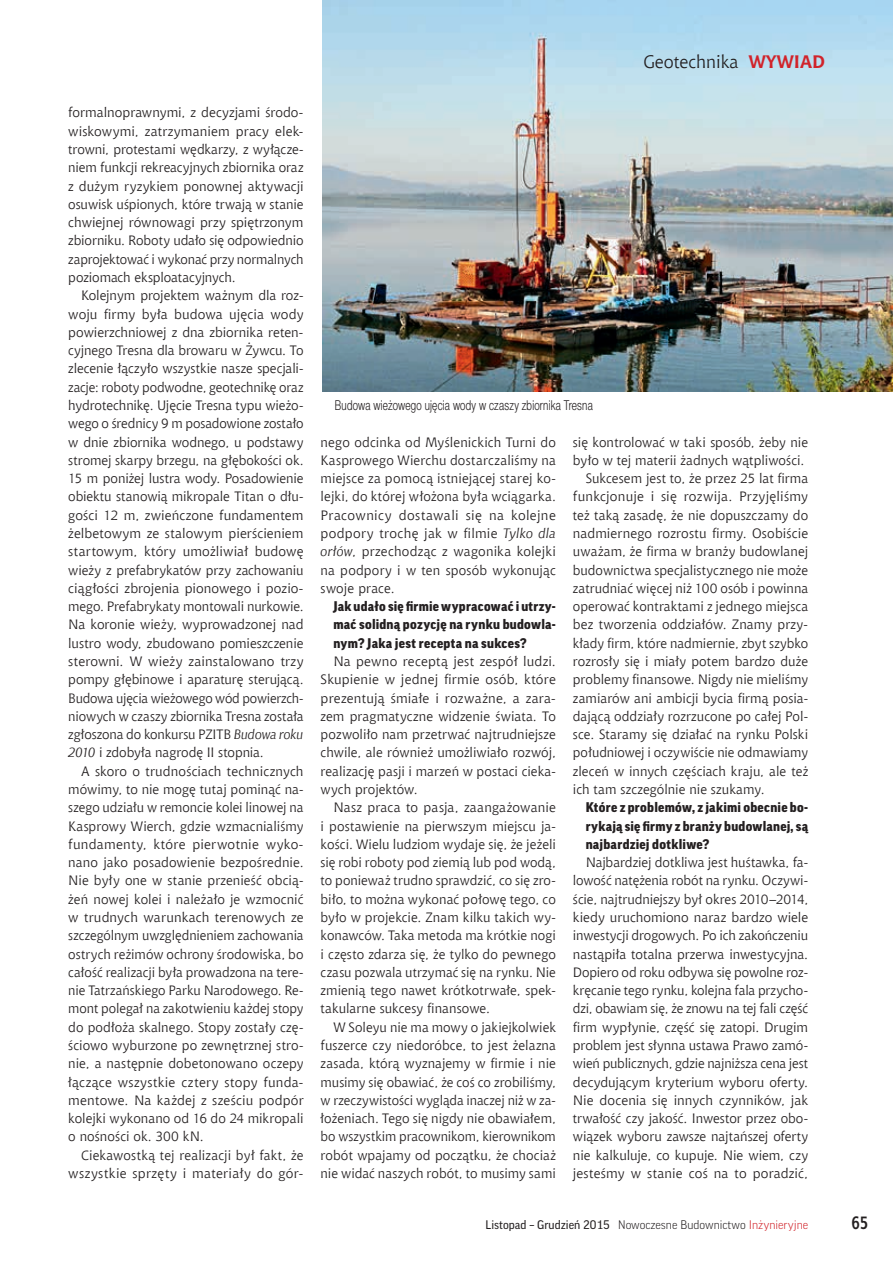
<style>
.page{position:relative;width:893px;height:1263px;background:#fff}
.page>*{position:absolute;margin:0;border:0;box-sizing:border-box;transform-origin:0 0}
.t1{font:18px "Chianti EU";color:#231f20}
.t2{font:700 18px "Aerton Cnd EFN";color:#231f20}
.t3{font:13.5px/18.3px "Chianti EU";letter-spacing:.005em;color:#231f20;text-align:justify}
.t4{font:900 13.5px/18.3px "Good Pro";letter-spacing:.02em;color:#231f20;text-align:justify}
.t5{font:13.5px/18.3px "Chianti EU";letter-spacing:.025em;color:#231f20;text-align:right}
.t6{font:13.5px "Switzer Cnd EFN Light";letter-spacing:.015em;color:#231f20;scale:.9 1}
.t7{font:12px "Good Pro";color:#231f20}
.s1{font-style:italic}
.s2{font-weight:700;color:#d1232a}
.s3{font-weight:300}
.s4{font-weight:300;color:#d1232a}
</style>
<div class="page">
<img style="left:322px;top:0;width:571px;height:392px">
<p class="t3" style="left:68px;top:103px;width:237px">formalnoprawnymi, z decyzjami środo&shy;wiskowymi, zatrzymaniem pracy elek&shy;trowni, protestami wędkarzy, z wyłącze&shy;niem funkcji rekreacyjnych zbiornika oraz z dużym ryzykiem ponownej aktywacji osuwisk uśpionych, które trwają w stanie chwiejnej równowagi przy spiętrzonym zbiorniku. Roboty udało się odpowiednio zaprojektować i wykonać przy normalnych poziomach eksploatacyjnych.</p>
<p class="t3" style="left:68px;top:286px;width:237px;text-indent:13px">Kolejnym projektem ważnym dla roz&shy;woju firmy była budowa ujęcia wody powierzchniowej z dna zbiornika reten&shy;cyjnego Tresna dla browaru w Żywcu. To zlecenie łączyło wszystkie nasze specjali&shy;zacje: roboty podwodne, geotechnikę oraz hydrotechnikę. Ujęcie Tresna typu wieżo&shy;wego o średnicy 9 m posadowione zostało w dnie zbiornika wodnego, u podstawy stromej skarpy brzegu, na głębokości ok.<br>15 m poniżej lustra wody. Posadowienie obiektu stanowią mikropale Titan o dłu&shy;gości 12 m, zwieńczone fundamentem żelbetowym ze stalowym pierścieniem startowym, który umożliwiał budowę wieży z prefabrykatów przy zachowaniu ciągłości zbrojenia pionowego i pozio&shy;mego. Prefabrykaty montowali nurkowie.<br>Na koronie wieży, wyprowadzonej nad lustro wody, zbudowano pomieszczenie sterowni. W wieży zainstalowano trzy pompy głębinowe i aparaturę sterującą.<br>Budowa ujęcia wieżowego wód powierzch&shy;niowych w czaszy zbiornika Tresna została zgłoszona do konkursu PZITB <span class="s1">Budowa roku 2010</span> i zdobyła nagrodę II stopnia.</p>
<p class="t3" style="left:68px;top:762px;width:237px;text-indent:13px">A skoro o trudnościach technicznych mówimy, to nie mogę tutaj pominąć na&shy;szego udziału w remoncie kolei linowej na Kasprowy Wierch, gdzie wzmacnialiśmy fundamenty, które pierwotnie wyko&shy;nano jako posadowienie bezpośrednie.<br>Nie były one w stanie przenieść obcią&shy;żeń nowej kolei i należało je wzmocnić w trudnych warunkach terenowych ze szczególnym uwzględnieniem zachowania ostrych reżimów ochrony środowiska, bo całość realizacji była prowadzona na tere&shy;nie Tatrzańskiego Parku Narodowego. Re&shy;mont polegał na zakotwieniu każdej stopy do podłoża skalnego. Stopy zostały czę&shy;ściowo wyburzone po zewnętrznej stro&shy;nie, a następnie dobetonowano oczepy łączące wszystkie cztery stopy funda&shy;mentowe. Na każdej z sześciu podpór kolejki wykonano od 16 do 24 mikropali o nośności ok. 300 kN.</p>
<p class="t5" style="left:68px;top:1146px;width:237px">Ciekawostką tej realizacji był fakt, że wszystkie sprzęty i materiały do gór-</p>
<h1 class="t1" style="left:643px;top:51px;width:183px">Geotechnika <span class="s2">WYWIAD</span></h1>
<p class="t6" style="left:335px;top:397px;width:288px">Budowa wieżowego ujęcia wody w czaszy zbiornika Tresna</p>
<p class="t3" style="left:321px;top:432px;width:237px">nego odcinka od Myślenickich Turni do Kasprowego Wierchu dostarczaliśmy na miejsce za pomocą istniejącej starej ko&shy;lejki, do której włożona była wciągarka.<br>Pracownicy dostawali się na kolejne podpory trochę jak w filmie <span class="s1">Tylko dla orłów</span>, przechodząc z wagonika kolejki na podpory i w ten sposób wykonując swoje prace.</p>
<p class="t4" style="left:333px;top:597px;width:224px">Jak udało się firmie wypracować i utrzy&shy;mać solidną pozycję na rynku budowla&shy;nym? Jaka jest recepta na sukces?</p>
<p class="t3" style="left:321px;top:652px;width:237px;text-indent:13px">Na pewno receptą jest zespół ludzi.<br>Skupienie w jednej firmie osób, które prezentują śmiałe i rozważne, a zara&shy;zem pragmatyczne widzenie świata. To pozwoliło nam przetrwać najtrudniejsze chwile, ale również umożliwiało rozwój, realizację pasji i marzeń w postaci cieka&shy;wych projektów.</p>
<p class="t3" style="left:321px;top:798px;width:237px;text-indent:13px">Nasz praca to pasja, zaangażowanie i postawienie na pierwszym miejscu ja&shy;kości. Wielu ludziom wydaje się, że jeżeli się robi roboty pod ziemią lub pod wodą, to ponieważ trudno sprawdzić, co się zro&shy;biło, to można wykonać połowę tego, co było w projekcie. Znam kilku takich wy&shy;konawców. Taka metoda ma krótkie nogi i często zdarza się, że tylko do pewnego czasu pozwala utrzymać się na rynku. Nie zmienią tego nawet krótkotrwałe, spek&shy;takularne sukcesy finansowe.</p>
<p class="t3" style="left:321px;top:1018px;width:237px;text-indent:13px">W Soleyu nie ma mowy o jakiejkolwiek fuszerce czy niedoróbce, to jest żelazna zasada, którą wyznajemy w firmie i nie musimy się obawiać, że coś co zrobiliśmy, w rzeczywistości wygląda inaczej niż w za&shy;łożeniach. Tego się nigdy nie obawiałem, bo wszystkim pracownikom, kierownikom robót wpajamy od początku, że chociaż nie widać naszych robót, to musimy sami</p>
<p class="t3" style="left:573px;top:432px;width:237px">się kontrolować w taki sposób, żeby nie</p>
<p class="t3" style="left:573px;top:451px;width:233px">było w tej materii żadnych wątpliwości.</p>
<p class="t3" style="left:586px;top:469px;width:224px">Sukcesem jest to, że przez 25 lat firma</p>
<p class="t3" style="left:573px;top:487px;width:237px">funkcjonuje i się rozwija. Przyjęliśmy</p>
<p class="t3" style="left:573px;top:506px;width:237px">też taką zasadę, że nie dopuszczamy do</p>
<p class="t3" style="left:573px;top:524px;width:237px">nadmiernego rozrostu firmy. Osobiście</p>
<p class="t3" style="left:573px;top:542px;width:237px">uważam, że firma w branży budowlanej</p>
<p class="t3" style="left:573px;top:560px;width:237px">budownictwa specjalistycznego nie może</p>
<p class="t3" style="left:573px;top:579px;width:237px">zatrudniać więcej niż 100 osób i powinna</p>
<p class="t3" style="left:573px;top:597px;width:237px">operować kontraktami z jednego miejsca</p>
<p class="t3" style="left:573px;top:615px;width:237px">bez tworzenia oddziałów. Znamy przy-</p>
<p class="t3" style="left:573px;top:634px;width:237px">kłady firm, które nadmiernie, zbyt szybko</p>
<p class="t3" style="left:573px;top:652px;width:237px">rozrosły się i miały potem bardzo duże</p>
<p class="t3" style="left:573px;top:670px;width:237px">problemy finansowe. Nigdy nie mieliśmy</p>
<p class="t3" style="left:573px;top:688px;width:237px">zamiarów ani ambicji bycia firmą posia-</p>
<p class="t3" style="left:573px;top:707px;width:237px">dającą oddziały rozrzucone po całej Pol-</p>
<p class="t3" style="left:573px;top:725px;width:237px">sce. Staramy się działać na rynku Polski</p>
<p class="t3" style="left:573px;top:743px;width:237px">południowej i oczywiście nie odmawiamy</p>
<p class="t3" style="left:573px;top:762px;width:237px">zleceń w innych częściach kraju, ale też</p>
<p class="t3" style="left:573px;top:780px;width:193px">ich tam szczególnie nie szukamy.</p>
<p class="t4" style="left:586px;top:798px;width:224px">Które z problemów, z jakimi obecnie bo&shy;rykają się firmy z branży budowlanej, są najbardziej dotkliwe?</p>
<p class="t3" style="left:573px;top:853px;width:237px;text-indent:13px">Najbardziej dotkliwa jest huśtawka, fa&shy;lowość natężenia robót na rynku. Oczywi&shy;ście, najtrudniejszy był okres 2010–2014, kiedy uruchomiono naraz bardzo wiele inwestycji drogowych. Po ich zakończeniu nastąpiła totalna przerwa inwestycyjna.<br>Dopiero od roku odbywa się powolne roz&shy;kręcanie tego rynku, kolejna fala przycho&shy;dzi, obawiam się, że znowu na tej fali część firm wypłynie, część się zatopi. Drugim problem jest słynna ustawa Prawo zamó&shy;wień publicznych, gdzie najniższa cena jest decydującym kryterium wyboru oferty.<br>Nie docenia się innych czynników, jak trwałość czy jakość. Inwestor przez obo&shy;wiązek wyboru zawsze najtańszej oferty nie kalkuluje, co kupuje. Nie wiem, czy jesteśmy w stanie coś na to poradzić,</p>
<p class="t7" style="left:485px;top:1218px;width:324px">Listopad – Grudzień 2015 <span class="s3">Nowoczesne Budownictwo</span> <span class="s4">Inżynieryjne</span></p>
<h1 class="t2" style="left:851px;top:1212px;width:18px">65</h1>
</div>
